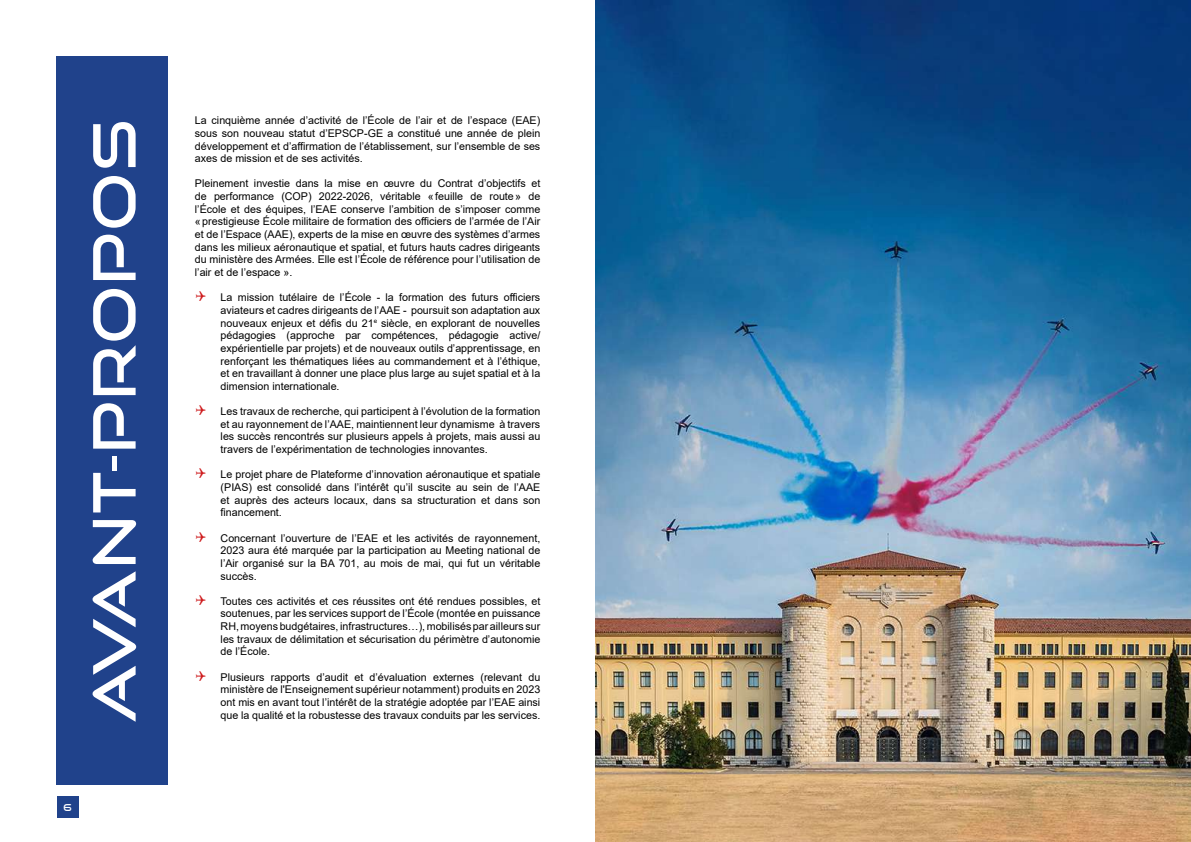
<style>
.page{position:relative;width:1191px;height:842px;background:#fff}
.page>*{position:absolute;margin:0;border:0;box-sizing:border-box;transform-origin:0 0}
.t1{font:58.4px "Good Times Rg";letter-spacing:.05em;color:#fff}
.t2{font:10.7px/12.6px "Arial";color:#000;text-align:justify}
.t3{font:9.6px "Good Times Rg";color:#fff}
</style>
<div class="page">
<div style="left:57px;top:797px;width:21px;height:21px;background:#20428b"></div>
<div style="left:57px;top:57px;width:111px;height:728px;background:#20428b"></div>
<img style="left:595px;top:0;width:596px;height:842px">
<h1 class="t1" style="left:79px;top:723px;width:605px;rotate:-90deg">avant-propos</h1>
<p class="t3" style="left:63px;top:802px;width:10px">6</p>
<p class="t2" style="left:195px;top:114px;width:347px">La cinquième année d’activité de l’École de l’air et de l’espace (EAE) sous son nouveau statut d’EPSCP-GE a constitué une année de plein développement et d’affirmation de l’établissement, sur l’ensemble de ses axes de mission et de ses activités.</p>
<p class="t2" style="left:195px;top:177px;width:347px">Pleinement investie dans la mise en œuvre du Contrat d’objectifs et de performance (COP) 2022-2026, véritable «feuille de route» de l’École et des équipes, l’EAE conserve l’ambition de s’imposer comme «prestigieuse École militaire de formation des officiers de l’armée de l’Air et de l’Espace (AAE), experts de la mise en œuvre des systèmes d’armes dans les milieux aéronautique et spatial, et futurs hauts cadres dirigeants du ministère des Armées. Elle est l’École de référence pour l’utilisation de l’air et de l’espace ».</p>
<p class="t2" style="left:221px;top:291px;width:321px">La mission tutélaire de l’École - la formation des futurs officiers aviateurs et cadres dirigeants de l’AAE - poursuit son adaptation aux nouveaux enjeux et défis du 21<sup>e</sup> siècle, en explorant de nouvelles pédagogies (approche par compétences, pédagogie active/ expérientielle par projets) et de nouveaux outils d’apprentissage, en renforçant les thématiques liées au commandement et à l’éthique, et en travaillant à donner une place plus large au sujet spatial et à la dimension internationale.</p>
<p class="t2" style="left:221px;top:405px;width:321px">Les travaux de recherche, qui participent à l’évolution de la formation et au rayonnement de l’AAE, maintiennent leur dynamisme à travers les succès rencontrés sur plusieurs appels à projets, mais aussi au travers de l’expérimentation de technologies innovantes.</p>
<p class="t2" style="left:221px;top:468px;width:321px">Le projet phare de Plateforme d’innovation aéronautique et spatiale (PIAS) est consolidé dans l’intérêt qu’il suscite au sein de l’AAE et auprès des acteurs locaux, dans sa structuration et dans son financement.</p>
<p class="t2" style="left:221px;top:531px;width:321px">Concernant l’ouverture de l’EAE et les activités de rayonnement, 2023 aura été marquée par la participation au Meeting national de l’Air organisé sur la BA 701, au mois de mai, qui fut un véritable succès.</p>
<p class="t2" style="left:221px;top:595px;width:321px">Toutes ces activités et ces réussites ont été rendues possibles, et soutenues, par les services support de l’École (montée en puissance RH, moyens budgétaires, infrastructures…), mobilisés par ailleurs sur les travaux de délimitation et sécurisation du périmètre d’autonomie de l’École.</p>
<p class="t2" style="left:221px;top:670px;width:321px">Plusieurs rapports d’audit et d’évaluation externes (relevant du ministère de l'Enseignement supérieur notamment) produits en 2023 ont mis en avant tout l’intérêt de la stratégie adoptée par l’EAE ainsi</p>
<p class="t2" style="left:221px;top:708px;width:321px">que la qualité et la robustesse des travaux conduits par les services.</p>
</div>
